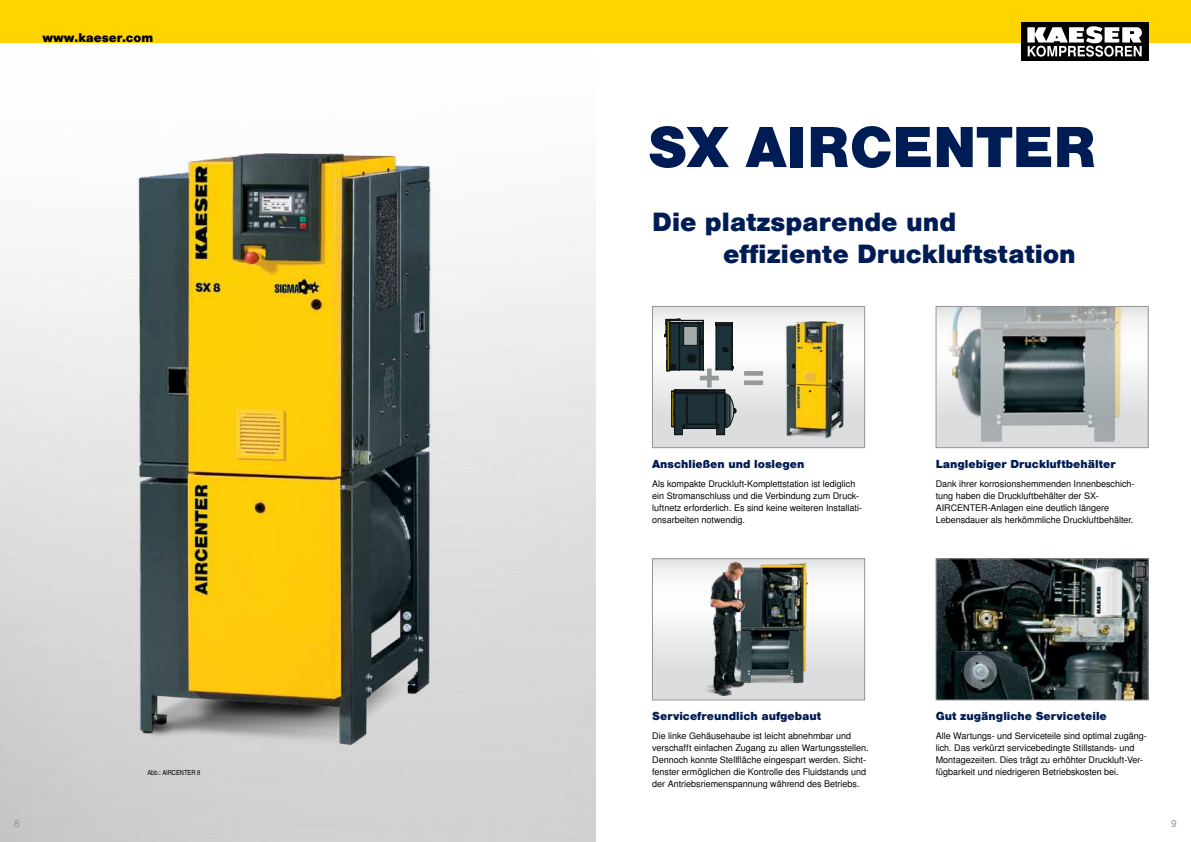
<style>
.page{position:relative;width:1191px;height:842px;background:#fff}
.page>*{position:absolute;margin:0;border:0;box-sizing:border-box;transform-origin:0 0}
.t1{font:900 55px "Nimbus San L";color:#001c54}
.t2{font:900 25px/32px "Nimbus San L";color:#001c54}
.t3{font:900 12px "Nimbus San L";color:#000}
.t4{font:900 11px "Nimbus San L";color:#001c54}
.t5{font:10px "Nimbus San L";color:#939598}
.t6{font:9px/12px "Nimbus San L";color:#000}
.t7{font:7px "Nimbus San L Reg Con";color:#000}
</style>
<div class="page">
<div style="left:0;top:0;width:1191px;height:43px;background:#ffd400"></div>
<div style="left:1020px;top:22px;width:128px;height:39px;background:#000"></div>
<svg style="left:1027px;top:26px;width:115px;height:31px"></svg>
<img style="left:57px;top:118px;width:523px;height:715px">
<img style="left:937px;top:560px;width:209px;height:138px">
<div style="left:935px;top:558px;width:213px;height:142px;border:1px solid #939598"></div>
<svg style="left:654px;top:560px;width:209px;height:138px"></svg>
<img style="left:661px;top:560px;width:159px;height:138px">
<div style="left:652px;top:558px;width:213px;height:142px;border:1px solid #939598"></div>
<img style="left:937px;top:308px;width:209px;height:138px">
<div style="left:935px;top:306px;width:213px;height:142px;border:1px solid #939598"></div>
<svg style="left:654px;top:308px;width:209px;height:138px"></svg>
<svg style="left:744px;top:371px;width:19px;height:14px"></svg>
<svg style="left:665px;top:319px;width:71px;height:116px"></svg>
<div style="left:652px;top:306px;width:213px;height:142px;border:1px solid #939598"></div>
<img style="left:770px;top:311px;width:96px;height:132px">
<h3 class="t3" style="left:43px;top:30px;width:112px">www.kaeser.com</h3>
<p class="t7" style="left:147px;top:768px;width:54px">Abb.: AIRCENTER 8</p>
<h1 class="t1" style="left:648px;top:113px;width:449px">SX AIRCENTER</h1>
<h2 class="t2" style="left:723px;top:206px;width:354px;text-indent:-71px">Die platzsparende und effiziente Druckluftstation</h2>
<p class="t4" style="left:652px;top:457px;width:154px">Anschließen und loslegen</p>
<p class="t6" style="left:652px;top:478px;width:211px">Als kompakte Druckluft-Komplettstation ist lediglich ein Stromanschluss und die Verbindung zum Druck&shy;luftnetz erforderlich. Es sind keine weiteren Installati&shy;onsarbeiten notwendig.</p>
<p class="t4" style="left:935px;top:457px;width:181px">Langlebiger Druckluftbehälter</p>
<p class="t6" style="left:935px;top:478px;width:200px">Dank ihrer korrosionshemmenden Innenbeschich&shy;tung haben die Druckluftbehälter der SX-AIRCENTER-Anlagen eine deutlich längere Lebensdauer als herkömmliche Druckluftbehälter.</p>
<p class="t4" style="left:652px;top:709px;width:171px">Servicefreundlich aufgebaut</p>
<p class="t6" style="left:652px;top:730px;width:218px">Die linke Gehäusehaube ist leicht abnehmbar und verschafft einfachen Zugang zu allen Wartungsstellen.<br>Dennoch konnte Stellfläche eingespart werden. Sicht&shy;fenster ermöglichen die Kontrolle des Fluidstands und der Antriebsriemenspannung während des Betriebs.</p>
<p class="t4" style="left:935px;top:709px;width:173px">Gut zugängliche Serviceteile</p>
<p class="t6" style="left:935px;top:730px;width:212px">Alle Wartungs- und Serviceteile sind optimal zugäng&shy;lich. Das verkürzt servicebedingte Stillstands- und Montagezeiten. Dies trägt zu erhöhter Druckluft-Ver&shy;fügbarkeit und niedrigeren Betriebskosten bei.</p>
<p class="t5" style="left:14px;top:817px;width:7px">8</p>
<p class="t5" style="left:1171px;top:817px;width:7px">9</p>
</div>
